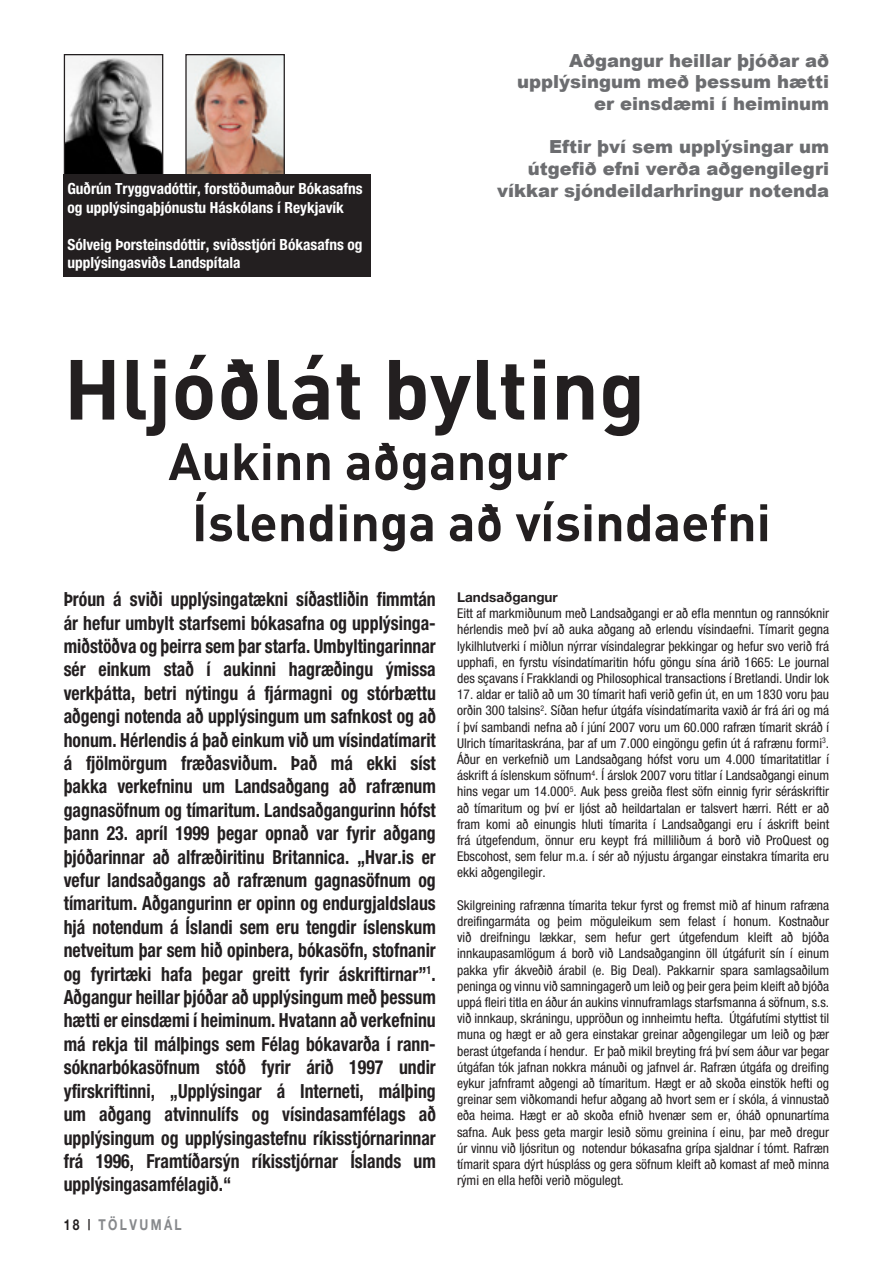
<style>
.page{position:relative;width:893px;height:1263px;background:#fff}
.page>*{position:absolute;margin:0;border:0;box-sizing:border-box;transform-origin:0 0}
.t1{font:700 83.7px "DIN";color:#231f20}
.t2{font:700 51.6px/61.2px "DIN";color:#231f20}
.t3{font:700 condensed 19.5px/23.4px "Helvetica Neue";color:#231f20;text-align:justify;scale:.91 1}
.t4{font:900 18px/21.6px "Arial";color:#6c6d70;text-align:right}
.t5{font:700 condensed 15.45px/18.5px "Helvetica Neue";color:#fff}
.t6{font:700 15px "Helvetica Neue";letter-spacing:.2em;color:#87898c;scale:.8 1}
.t7{font:condensed 13.5px/16.2px "Helvetica Neue";color:#231f20;text-align:justify}
.t8{font:700 13.5px "Helvetica Neue";color:#231f20}
.s1{color:#231f20}
</style>
<div class="page">
<img style="left:66px;top:56px;width:95px;height:118px">
<div style="left:64px;top:54px;width:99px;height:131px;border:1px solid #231f20"></div>
<img style="left:187px;top:56px;width:96px;height:118px">
<div style="left:185px;top:54px;width:100px;height:131px;border:1px solid #231f20"></div>
<div style="left:64px;top:174px;width:307px;height:102px;background:#231f20"></div>
<p class="t5" style="left:67px;top:179px;width:297px">Guðrún Tryggvadóttir, forstöðumaður Bókasafns og upplýsingaþjónustu Háskólans í Reykjavík</p>
<p class="t5" style="left:67px;top:235px;width:297px">Sólveig Þorsteinsdóttir, sviðsstjóri Bókasafns og upplýsingasviðs Landspítala</p>
<h3 class="t4" style="left:517px;top:50px;width:314px">Aðgangur heillar þjóðar að upplýsingum með þessum hætti er einsdæmi í heiminum</h3>
<h3 class="t4" style="left:497px;top:136px;width:334px">Eftir því sem upplýsingar um útgefið efni verða aðgengilegri víkkar sjóndeildarhringur notenda</h3>
<h1 class="t1" style="left:64px;top:335px;width:583px">Hljóðlát bylting</h1>
<h2 class="t2" style="left:192px;top:429px;width:580px;text-indent:-24px">Aukinn aðgangur<br>Íslendinga að vísindaefni</h2>
<p class="t3" style="left:64px;top:587px;width:410px">Þróun á sviði upplýsingatækni síðastliðin fimmtán ár hefur umbylt starfsemi bókasafna og upplýsinga&shy;miðstöðva og þeirra sem þar starfa. Umbyltingarinnar sér einkum stað í aukinni hagræðingu ýmissa verkþátta, betri nýtingu á fjármagni og stórbættu aðgengi notenda að upplýsingum um safnkost og að honum. Hérlendis á það einkum við um vísindatímarit á fjölmörgum fræðasviðum. Það má ekki síst þakka verkefninu um Landsaðgang að rafrænum gagnasöfnum og tímaritum. Landsaðgangurinn hófst þann 23. apríl 1999 þegar opnað var fyrir aðgang þjóðarinnar að alfræðiritinu Britannica. „Hvar.is er vefur landsaðgangs að rafrænum gagnasöfnum og tímaritum. Aðgangurinn er opinn og endurgjaldslaus hjá notendum á Íslandi sem eru tengdir íslenskum netveitum þar sem hið opinbera, bókasöfn, stofnanir og fyrirtæki hafa þegar greitt fyrir áskriftirnar”<sup>1</sup>.<br>Aðgangur heillar þjóðar að upplýsingum með þessum hætti er einsdæmi í heiminum. Hvatann að verkefninu má rekja til málþings sem Félag bókavarða í rann&shy;sóknarbókasöfnum stóð fyrir árið 1997 undir yfirskriftinni, „Upplýsingar á Interneti, málþing um aðgang atvinnulífs og vísindasamfélags að upplýsingum og upplýsingastefnu ríkisstjórnarinnar frá 1996, Framtíðarsýn ríkisstjórnar Íslands um upplýsingasamfélagið.“</p>
<p class="t6" style="left:64px;top:1216px;width:149px"><span class="s1">18 |</span> TÖLVUMÁL</p>
<p class="t8" style="left:457px;top:589px;width:102px">Landsaðgangur</p>
<p class="t7" style="left:457px;top:605px;width:374px">Eitt af markmiðunum með Landsaðgangi er að efla menntun og rannsóknir hérlendis með því að auka aðgang að erlendu vísindaefni. Tímarit gegna lykilhlutverki í miðlun nýrrar vísindalegrar þekkingar og hefur svo verið frá upphafi, en fyrstu vísindatímaritin hófu göngu sína árið 1665: Le journal des sçavans í Frakklandi og Philosophical transactions í Bretlandi. Undir lok</p>
<p class="t7" style="left:457px;top:686px;width:374px">17. aldar er talið að um 30 tímarit hafi verið gefin út, en um 1830 voru þau orðin 300 talsins<sup>2</sup>. Síðan hefur útgáfa vísindatímarita vaxið ár frá ári og má í því sambandi nefna að í júní 2007 voru um 60.000 rafræn tímarit skráð í Ulrich tímaritaskrána, þar af um 7.000 eingöngu gefin út á rafrænu formi<sup>3</sup>.<br>Áður en verkefnið um Landsaðgang hófst voru um 4.000 tímaritatitlar í áskrift á íslenskum söfnum<sup>4</sup>. Í árslok 2007 voru titlar í Landsaðgangi einum hins vegar um 14.000<sup>5</sup>. Auk þess greiða flest söfn einnig fyrir séráskriftir að tímaritum og því er ljóst að heildartalan er talsvert hærri. Rétt er að fram komi að einungis hluti tímarita í Landsaðgangi eru í áskrift beint frá útgefendum, önnur eru keypt frá milliliðum á borð við ProQuest og Ebscohost, sem felur m.a. í sér að nýjustu árgangar einstakra tímarita eru ekki aðgengilegir.</p>
<p class="t7" style="left:457px;top:897px;width:374px">Skilgreining rafrænna tímarita tekur fyrst og fremst mið af hinum rafræna dreifingarmáta og þeim möguleikum sem felast í honum. Kostnaður við dreifningu lækkar, sem hefur gert útgefendum kleift að bjóða innkaupasamlögum á borð við Landsaðganginn öll útgáfurit sín í einum pakka yfir ákveðið árabil (e. Big Deal). Pakkarnir spara samlagsaðilum peninga og vinnu við samningagerð um leið og þeir gera þeim kleift að bjóða uppá fleiri titla en áður án aukins vinnuframlags starfsmanna á söfnum, s.s. við innkaup, skráningu, uppröðun og innheimtu hefta. Útgáfutími styttist til muna og hægt er að gera einstakar greinar aðgengilegar um leið og þær berast útgefanda í hendur. Er það mikil breyting frá því sem áður var þegar útgáfan tók jafnan nokkra mánuði og jafnvel ár. Rafræn útgáfa og dreifing eykur jafnframt aðgengi að tímaritum. Hægt er að skoða einstök hefti og greinar sem viðkomandi hefur aðgang að hvort sem er í skóla, á vinnustað eða heima. Hægt er að skoða efnið hvenær sem er, óháð opnunartíma safna. Auk þess geta margir lesið sömu greinina í einu, þar með dregur úr vinnu við ljósritun og notendur bókasafna grípa sjaldnar í tómt. Rafræn tímarit spara dýrt húspláss og gera söfnum kleift að komast af með minna rými en ella hefði verið mögulegt.</p>
</div>
